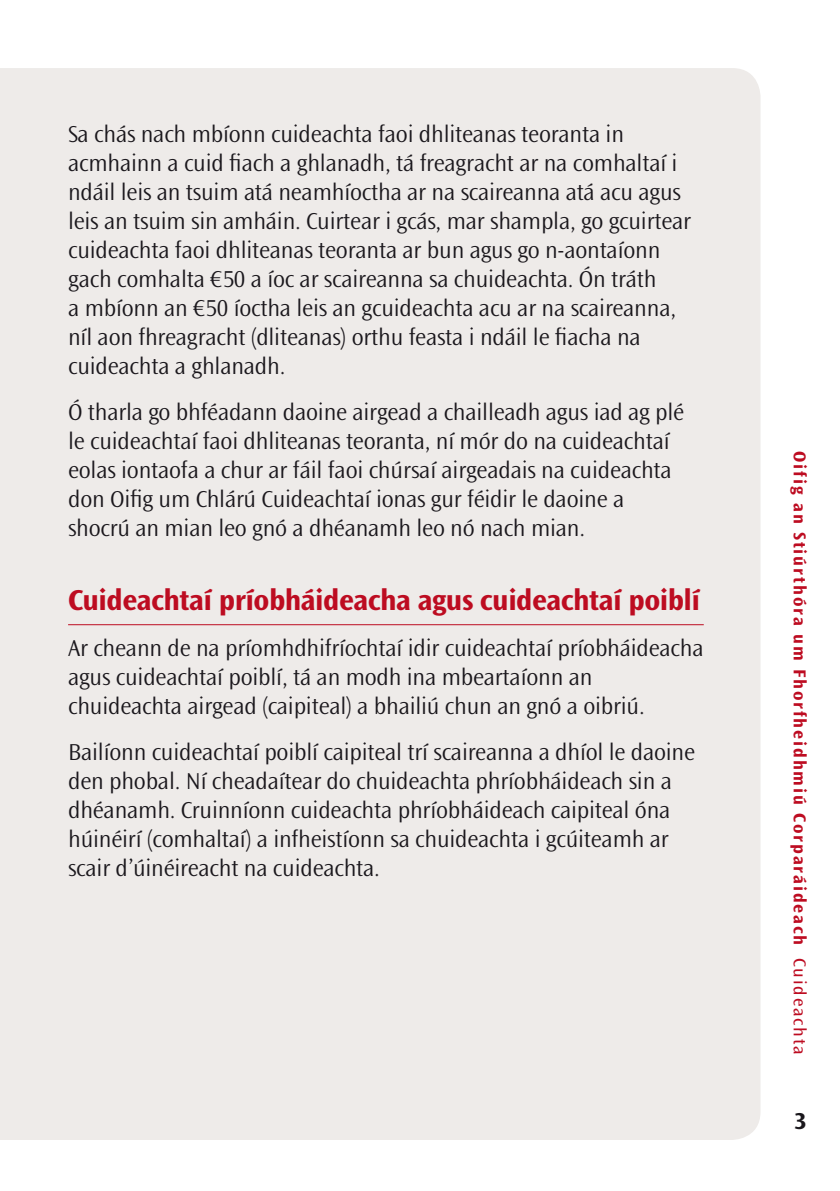
<style>
.page{position:relative;width:840px;height:1191px;background:#fff}
.page>*{position:absolute;margin:0;border:0;box-sizing:border-box;transform-origin:0 0}
.Head_0{font:700 30px "Ocean Sans Std";letter-spacing:-.02em;color:#bd0c21}
.Bodytext__3{font:300 24px/29px "Ocean Sans Std";letter-spacing:-.01em;color:#1a171c}
.t1{font:700 24px "Ocean Sans Std";color:#1a171c}
.t2{font:700 18px "Ocean Sans Std";letter-spacing:.1em;color:#bd0c21}
.s1{font-weight:400}
</style>
<div class="page">
<div style="left:0;top:68px;width:760px;height:1072px;background:#eeebe9"></div>
<hr style="left:68px;top:624px;width:635px;height:1px;background:#bd0c21">
<p class="Bodytext__3" style="left:68px;top:120px;width:624px">Sa chás nach mbíonn cuideachta faoi dhliteanas teoranta in acmhainn a cuid fiach a ghlanadh, tá freagracht ar na comhaltaí i ndáil leis an tsuim atá neamhíoctha ar na scaireanna atá acu agus leis an tsuim sin amháin. Cuirtear i gcás, mar shampla, go gcuirtear cuideachta faoi dhliteanas teoranta ar bun agus go n-aontaíonn gach comhalta €50 a íoc ar scaireanna sa chuideachta. Ón tráth<br>a mbíonn an €50 íoctha leis an gcuideachta acu ar na scaireanna, níl aon fhreagracht (dliteanas) orthu feasta i ndáil le fiacha na cuideachta a ghlanadh.</p>
<p class="Bodytext__3" style="left:68px;top:398px;width:617px">Ó tharla go bhféadann daoine airgead a chailleadh agus iad ag plé le cuideachtaí faoi dhliteanas teoranta, ní mór do na cuideachtaí eolas iontaofa a chur ar fáil faoi chúrsaí airgeadais na cuideachta don Oifig um Chlárú Cuideachtaí ionas gur féidir le daoine a shocrú an mian leo gnó a dhéanamh leo nó nach mian.</p>
<p class="Head_0" style="left:68px;top:583px;width:633px">Cuideachtaí príobháideacha agus cuideachtaí poiblí</p>
<p class="Bodytext__3" style="left:68px;top:634px;width:636px">Ar cheann de na príomhdhifríochtaí idir cuideachtaí príobháideacha agus cuideachtaí poiblí, tá an modh ina mbeartaíonn an chuideachta airgead (caipiteal) a bhailiú chun an gnó a oibriú.</p>
<p class="Bodytext__3" style="left:68px;top:738px;width:628px">Bailíonn cuideachtaí poiblí caipiteal trí scaireanna a dhíol le daoine den phobal. Ní cheadaítear do chuideachta phríobháideach sin a dhéanamh. Cruinníonn cuideachta phríobháideach caipiteal óna húinéirí (comhaltaí) a infheistíonn sa chuideachta i gcúiteamh ar scair d’úinéireacht na cuideachta.</p>
<p class="t2" style="left:809px;top:451px;width:605px;rotate:90deg">Oifig an Stiúrthóra um Fhorfheidhmiú Corparáideach <span class="s1">Cuideachta</span></p>
<p class="t1" style="left:793px;top:1107px;width:14px">3</p>
</div>
